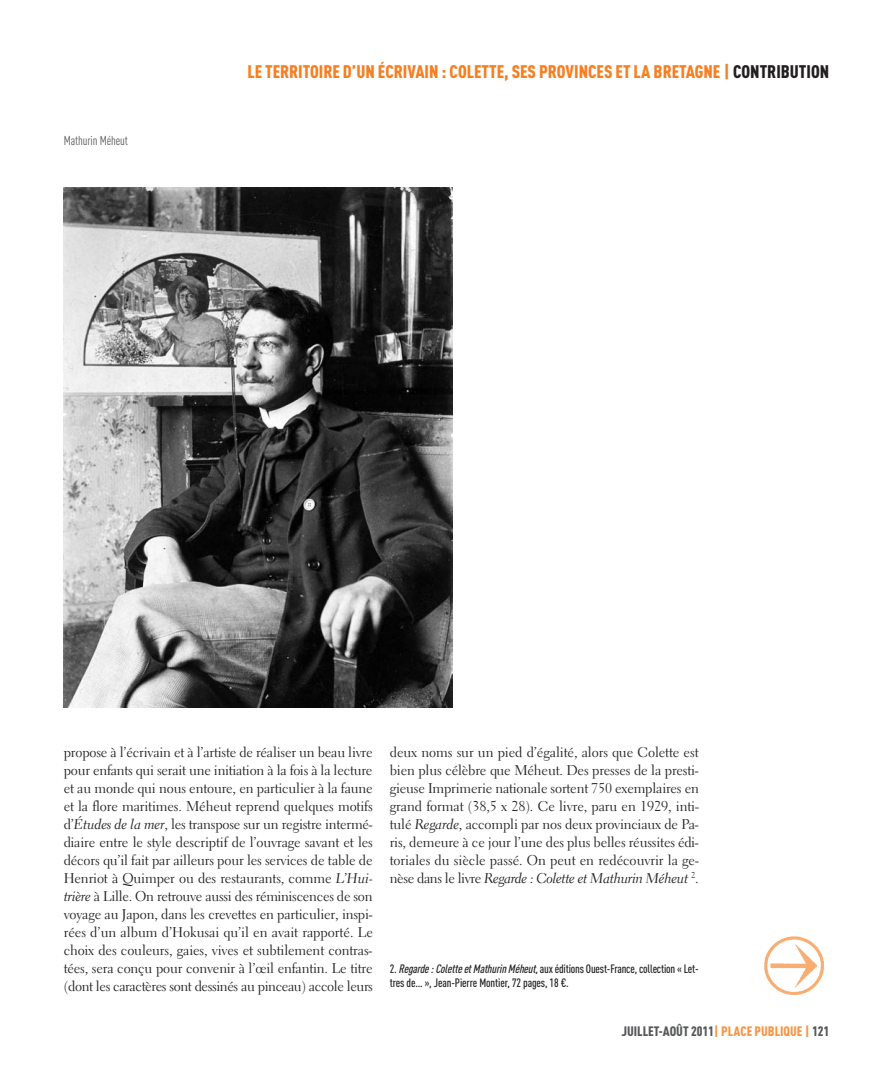
<style>
.page{position:relative;width:893px;height:1085px;background:#fff}
.page>*{position:absolute;margin:0;border:0;box-sizing:border-box;transform-origin:0 0}
.t1{font:900 18px "DIN Cond";color:#f57f21}
.t2{font:14.1px/18px "Electra LT";letter-spacing:-.025em;color:#231f20;text-align:justify}
.t3{font:14.1px "Electra LT Cursive";letter-spacing:-.025em;color:#231f20}
.t4{font:900 13.5px "DIN Cond";color:#57585a}
.t5{font:12.75px "DIN Cond";letter-spacing:-.005em;color:#57585a}
.t6{font:500 12px/13.5px "DIN Cond";letter-spacing:-.015em;color:#231f20}
.s1{color:#231f20}
.s2{font-family:"Electra LT Cursive"}
.s3{font-family:"Electra LT"}
.s4{font-style:italic}
.s5{color:#f79647}
</style>
<div class="page">
<img style="left:764px;top:936px;width:61px;height:60px">
<img style="left:64px;top:187px;width:389px;height:520px">
<p class="t5" style="left:64px;top:133px;width:66px">Mathurin Méheut</p>
<p class="t1" style="left:247px;top:60px;width:583px">LE TERRITOIRE D’UN ÉCRIVAIN : COLETTE, SES PROVINCES ET LA BRETAGNE | <span class="s1">CONTRIBUTION</span></p>
<p class="t2" style="left:64px;top:744px;width:311px">propose à l’écrivain et à l’artiste de réaliser un beau livre pour enfants qui serait une initiation à la fois à la lecture et au monde qui nous entoure, en particulier à la faune et la flore maritimes. Méheut reprend quelques motifs d’<span class="s2">Études de la mer</span>, les transpose sur un registre intermé&shy;diaire entre le style descriptif de l’ouvrage savant et les décors qu’il fait par ailleurs pour les services de table de Henriot à Quimper ou des restaurants, comme <span class="s2">L’Hui&shy;trière</span> à Lille. On retrouve aussi des réminiscences de son voyage au Japon, dans les crevettes en particulier, inspi&shy;rées d’un album d’Hokusai qu’il en avait rapporté. Le choix des couleurs, gaies, vives et subtilement contras&shy;tées, sera conçu pour convenir à l’œil enfantin. Le titre (dont les caractères sont dessinés au pinceau) accole leurs</p>
<p class="t2" style="left:390px;top:744px;width:311px">deux noms sur un pied d’égalité, alors que Colette est bien plus célèbre que Méheut. Des presses de la presti&shy;gieuse Imprimerie nationale sortent 750 exemplaires en grand format (38,5 x 28). Ce livre, paru en 1929, inti&shy;tulé <span class="s2">Regarde</span>, accompli par nos deux provinciaux de Pa&shy;ris, demeure à ce jour l’une des plus belles réussites édi&shy;toriales du siècle passé. On peut en redécouvrir la ge-</p>
<p class="t3" style="left:390px;top:872px;width:310px"><span class="s3">nèse dans le livre</span> Regarde : Colette et Mathurin Méheut <sup>2</sup><span class="s3">.</span></p>
<p class="t6" style="left:390px;top:961px;width:310px">2. <span class="s4">Regarde:ColetteetMathurinMéheut,</span>aux éditions Ouest-France, collection « Let&shy;tres de… », Jean-Pierre Montier, 72 pages, 18 €.</p>
<p class="t4" style="left:621px;top:1022px;width:209px">JUILLET-AOÛT 2011<span class="s5">| PLACE PUBLIQUE |</span> 121</p>
</div>
